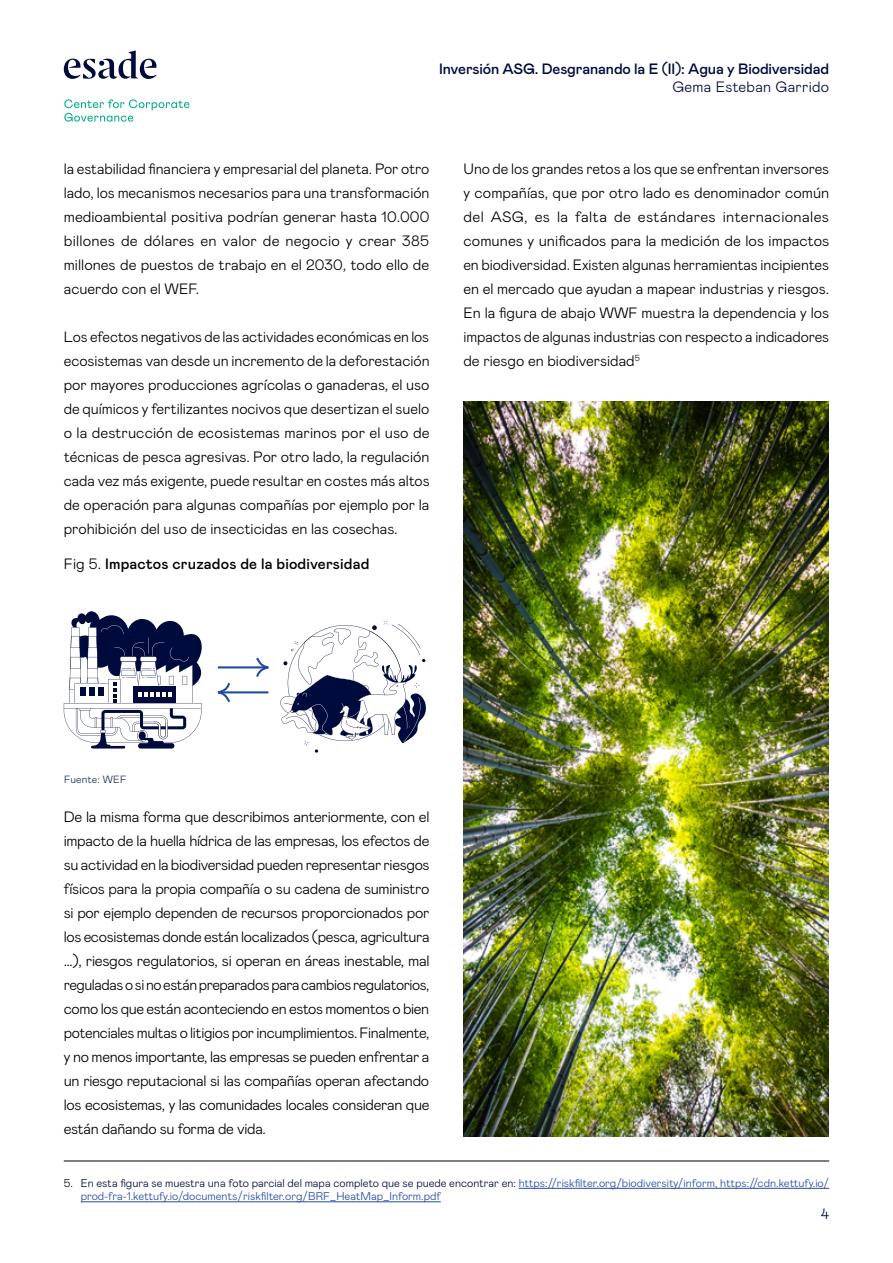
<style>
.page{position:relative;width:893px;height:1263px;background:#fff}
.page>*{position:absolute;margin:0;border:0;box-sizing:border-box;transform-origin:0 0}
.t1{font:300 15px/24px "Mabry Pro";color:#000;text-align:justify}
.t2{font:500 15px "Mabry Pro";letter-spacing:-.01em;color:#000b3d}
.t3{font:500 15px "Mabry Pro";letter-spacing:.01em;color:#000}
.t4{font:300 15px "Mabry Pro";letter-spacing:.02em;color:#000b3d}
.t5{font:300 11.25px/13.5px "Mabry Pro";color:#224ba0}
.t6{font:300 10.5px "Mabry Pro";letter-spacing:.02em;color:#18305b}
.s1{font-weight:300}
.s2{color:#000}
.s3{color:#000b3d}
</style>
<div class="page">
<svg style="left:64px;top:99px;width:125px;height:23px"></svg>
<svg style="left:64px;top:51px;width:92px;height:28px"></svg>
<img style="left:464px;top:401px;width:365px;height:736px">
<svg style="left:280px;top:621px;width:146px;height:132px"></svg>
<svg style="left:64px;top:611px;width:138px;height:137px"></svg>
<hr style="left:218px;top:666px;width:47px;height:2px;background:#224ba0">
<svg style="left:255px;top:657px;width:14px;height:20px"></svg>
<hr style="left:221px;top:691px;width:47px;height:2px;background:#224ba0">
<svg style="left:217px;top:683px;width:15px;height:19px"></svg>
<hr style="left:519px;top:1188px;width:310px;height:1px;background:#224ba0">
<hr style="left:81px;top:1201px;width:360px;height:1px;background:#224ba0">
<hr style="left:64px;top:1161px;width:765px;height:1px;background:#000">
<p class="t2" style="left:439px;top:58px;width:391px">Inversión ASG. Desgranando la E (II): Agua y Biodiversidad</p>
<p class="t4" style="left:672px;top:76px;width:158px">Gema Esteban Garrido</p>
<p class="t1" style="left:64px;top:156px;width:367px">la estabilidad financiera y empresarial del planeta. Por otro lado, los mecanismos necesarios para una transformación medioambiental positiva podrían generar hasta 10.000 billones de dólares en valor de negocio y crear 385 millones de puestos de trabajo en el 2030, todo ello de acuerdo con el WEF.</p>
<p class="t1" style="left:64px;top:324px;width:367px">Los efectos negativos de las actividades económicas en los ecosistemas van desde un incremento de la deforestación por mayores producciones agrícolas o ganaderas, el uso de químicos y fertilizantes nocivos que desertizan el suelo o la destrucción de ecosistemas marinos por el uso de técnicas de pesca agresivas. Por otro lado, la regulación cada vez más exigente, puede resultar en costes más altos de operación para algunas compañías por ejemplo por la prohibición del uso de insecticidas en las cosechas.</p>
<p class="t3" style="left:64px;top:553px;width:307px"><span class="s1">Fig 5.</span> Impactos cruzados de la biodiversidad</p>
<p class="t1" style="left:463px;top:156px;width:367px">Uno de los grandes retos a los que se enfrentan inversores y compañías, que por otro lado es denominador común del ASG, es la falta de estándares internacionales comunes y unificados para la medición de los impactos en biodiversidad. Existen algunas herramientas incipientes en el mercado que ayudan a mapear industrias y riesgos.<br>En la figura de abajo WWF muestra la dependencia y los impactos de algunas industrias con respecto a indicadores de riesgo en biodiversidad<sup>5</sup></p>
<p class="t6" style="left:64px;top:772px;width:64px">Fuente: WEF</p>
<p class="t1" style="left:64px;top:804px;width:367px">De la misma forma que describimos anteriormente, con el impacto de la huella hídrica de las empresas, los efectos de su actividad en la biodiversidad pueden representar riesgos físicos para la propia compañía o su cadena de suministro si por ejemplo dependen de recursos proporcionados por los ecosistemas donde están localizados (pesca, agricultura …), riesgos regulatorios, si operan en áreas inestable, mal reguladas o si no están preparados para cambios regulatorios, como los que están aconteciendo en estos momentos o bien potenciales multas o litigios por incumplimientos. Finalmente, y no menos importante, las empresas se pueden enfrentar a un riesgo reputacional si las compañías operan afectando los ecosistemas, y las comunidades locales consideran que están dañando su forma de vida.</p>
<p class="t5" style="left:81px;top:1175px;width:750px;text-indent:-17px"><span class="s2">5.</span> <span class="s3">En esta figura se muestra una foto parcial del mapa completo que se puede encontrar en:</span> https://riskfilter.org/biodiversity/inform, https://cdn.kettufy.io/ prod-fra-1.kettufy.io/documents/riskfilter.org/BRF_HeatMap_Inform.pdf</p>
<p class="t4" style="left:821px;top:1203px;width:10px">4</p>
</div>
